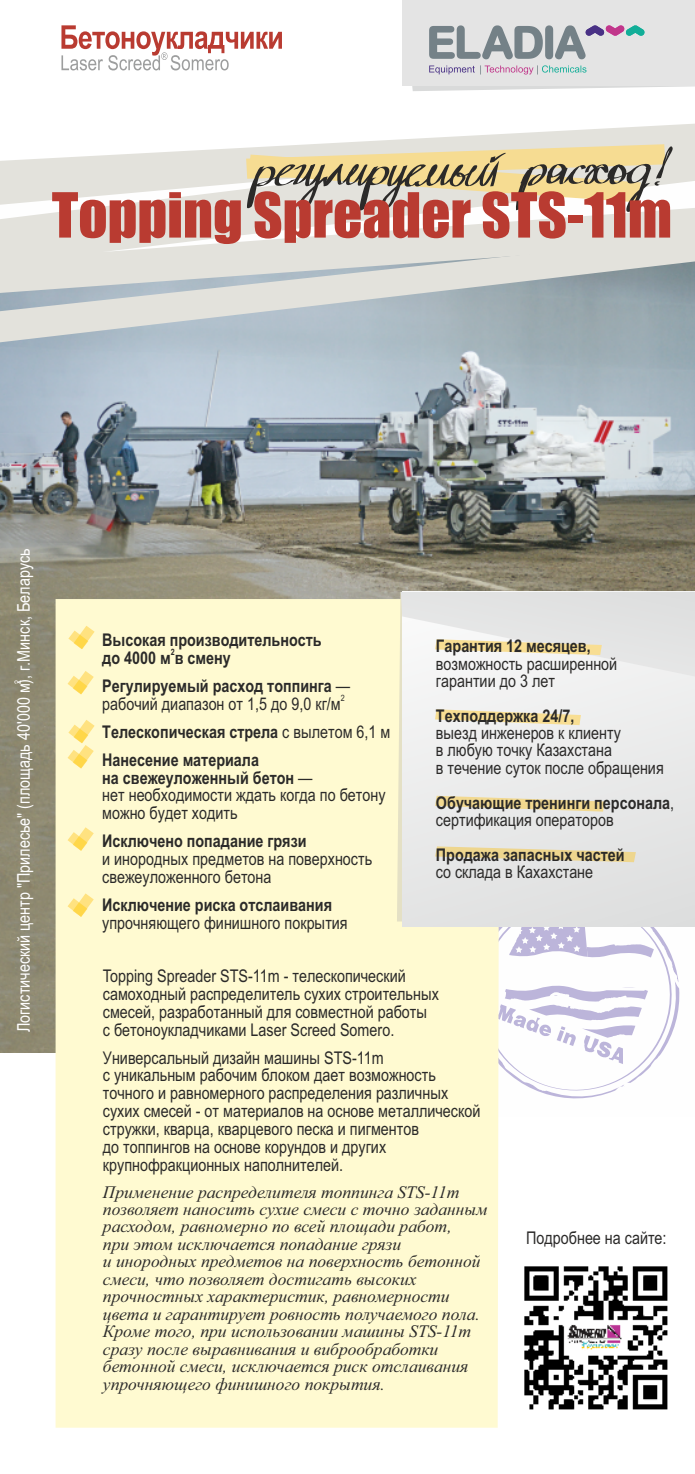
<style>
.page{position:relative;width:695px;height:1474px;background:#fff}
.page>*{position:absolute;margin:0;border:0;box-sizing:border-box;transform-origin:0 0}
.t1{font:57.4px "Impact";color:#b93b31}
.t2{font:17.5px/17.8px "Arial Narrow";color:#2b2a29}
.t3{font:italic 17.5px/17.5px "Times New Roman";color:#2b2a29}
.t4{font:700 17.5px/28px "Arial Narrow";color:#2b2a29}
.t5{font:17.5px "Arial Narrow";color:#fefefe}
.t6{font:700 8.75px "Arial Narrow";color:#2b2a29}
.t7{font:8.75px "Arial Narrow";color:#2b2a29}
.t8{font:8.75px "Arial Narrow";color:#fefefe}
.s1{font-weight:400}
.s2{font-weight:700}
</style>
<div class="page">
<img style="left:0;top:343px;width:694px;height:709px">
<div style="left:480px;top:900px;width:214px;height:216px;background:#fefefe"></div>
<svg style="left:674px;top:926px;width:6px;height:101px"></svg>
<svg style="left:499px;top:926px;width:175px;height:173px"></svg>
<div style="left:56px;top:599px;width:443px;height:828px;background:#fffad1"></div>
<div style="left:402px;top:592px;width:292px;height:334px;background:#e9e9e9"></div>
<svg style="left:0;top:124px;width:694px;height:111px"></svg>
<svg style="left:102px;top:180px;width:592px;height:55px;fill:#e3e2dc"></svg>
<svg style="left:0;top:235px;width:694px;height:108px;background:#c6cccd"></svg>
<svg style="left:68px;top:625px;width:27px;height:24px"></svg>
<svg style="left:67px;top:671px;width:27px;height:23px"></svg>
<svg style="left:67px;top:719px;width:28px;height:49px"></svg>
<svg style="left:0;top:142px;width:673px;height:78px"></svg>
<svg style="left:67px;top:827px;width:27px;height:23px"></svg>
<svg style="left:67px;top:893px;width:27px;height:23px"></svg>
<div style="left:402px;top:0;width:292px;height:86px;background:#e4e4e4"></div>
<svg style="left:412px;top:25px;width:282px;height:66px"></svg>
<svg style="left:61px;top:25px;width:221px;height:45px"></svg>
<svg style="left:401px;top:592px;width:293px;height:86px"></svg>
<svg style="left:435px;top:795px;width:169px;height:16px"></svg>
<svg style="left:435px;top:846px;width:200px;height:16px"></svg>
<svg style="left:435px;top:709px;width:145px;height:16px"></svg>
<img style="left:524px;top:1266px;width:144px;height:144px">
<h1 class="t1" style="left:52px;top:192px;width:621px">Topping Spreader STS-11m</h1>
<p class="t5" style="left:17px;top:1032px;width:485px;rotate:-90deg">Логистический центр "Прилесье" (площадь 40'000 м), г.Минск, Беларусь</p>
<p class="t8" style="left:15px;top:683px;width:5px;rotate:-90deg">2</p>
<p class="t4" style="left:102px;top:627px;width:221px">Высокая производительность</p>
<p class="t6" style="left:171px;top:648px;width:5px">2</p>
<p class="t4" style="left:436px;top:633px;width:156px">Гарантия 12 месяцев,</p>
<p class="t2" style="left:436px;top:656px;width:183px;line-height:17.3px">возможность расширенной гарантии до 3 лет</p>
<p class="t4" style="left:436px;top:703px;width:140px">Техподдержка 24/7,</p>
<p class="t2" style="left:436px;top:726px;width:229px;line-height:17.3px">выезд инженеров к клиенту<br>в любую точку Казахстана<br>в течение суток после обращения</p>
<p class="t4" style="left:436px;top:795px;width:240px;line-height:17.3px">Обучающие тренинги персонала<span class="s1">, сертификация операторов</span></p>
<p class="t4" style="left:436px;top:842px;width:190px">Продажа запасных частей</p>
<p class="t2" style="left:436px;top:864px;width:159px">со склада в Кахахстане</p>
<p class="t4" style="left:102px;top:645px;width:249px">до 4000 м в смену<br>Регулируемый расход топпинга <span class="s1">—</span></p>
<p class="t7" style="left:341px;top:694px;width:5px">2</p>
<p class="t2" style="left:102px;top:691px;width:289px;line-height:28px">рабочий диапазон от 1,5 до 9,0 кг/м<br><span class="s2">Телескопическая стрела</span> с вылетом 6,1 м<br><span class="s2">Нанесение материала</span></p>
<p class="t2" style="left:102px;top:770px;width:285px"><span class="s2">на свежеуложенный бетон</span> —<br>нет необходимости ждать когда по бетону можно будет ходить</p>
<p class="t4" style="left:102px;top:828px;width:206px">Исключено попадание грязи</p>
<p class="t2" style="left:102px;top:851px;width:271px">и инородных предметов на поверхность свежеуложенного бетона</p>
<p class="t4" style="left:102px;top:892px;width:231px">Исключение риска отслаивания</p>
<p class="t2" style="left:102px;top:915px;width:247px">упрочняющего финишного покрытия</p>
<p class="t2" style="left:103px;top:968px;width:337px">Topping Spreader STS-11m - телескопический самоходный распределитель сухих строительных смесей, разработанный для совместной работы<br>с бетоноукладчиками Laser Screed Somero.</p>
<p class="t2" style="left:103px;top:1050px;width:379px">Универсальный дизайн машины STS-11m<br>с уникальным рабочим блоком дает возможность точного и равномерного распределения различных сухих смесей - от материалов на основе металлической стружки, кварца, кварцевого песка и пигментов<br>до топпингов на основе корундов и других крупнофракционных наполнителей.</p>
<p class="t3" style="left:103px;top:1184px;width:386px">Применение распределителя топпинга STS-11m позволяет наносить сухие смеси с точно заданным расходом, равномерно по всей площади работ,<br>при этом исключается попадание грязи<br>и инородных предметов на поверхность бетонной смеси, что позволяет достигать высоких прочностных характеристик, равномерности цвета и гарантирует ровность получаемого пола.<br>Кроме того, при использовании машины STS-11m сразу после выравнивания и виброобработки бетонной смеси, исключается риск отслаивания упрочняющего финишного покрытия.</p>
<p class="t2" style="left:526px;top:1230px;width:142px">Подробнее на сайте:</p>
</div>
